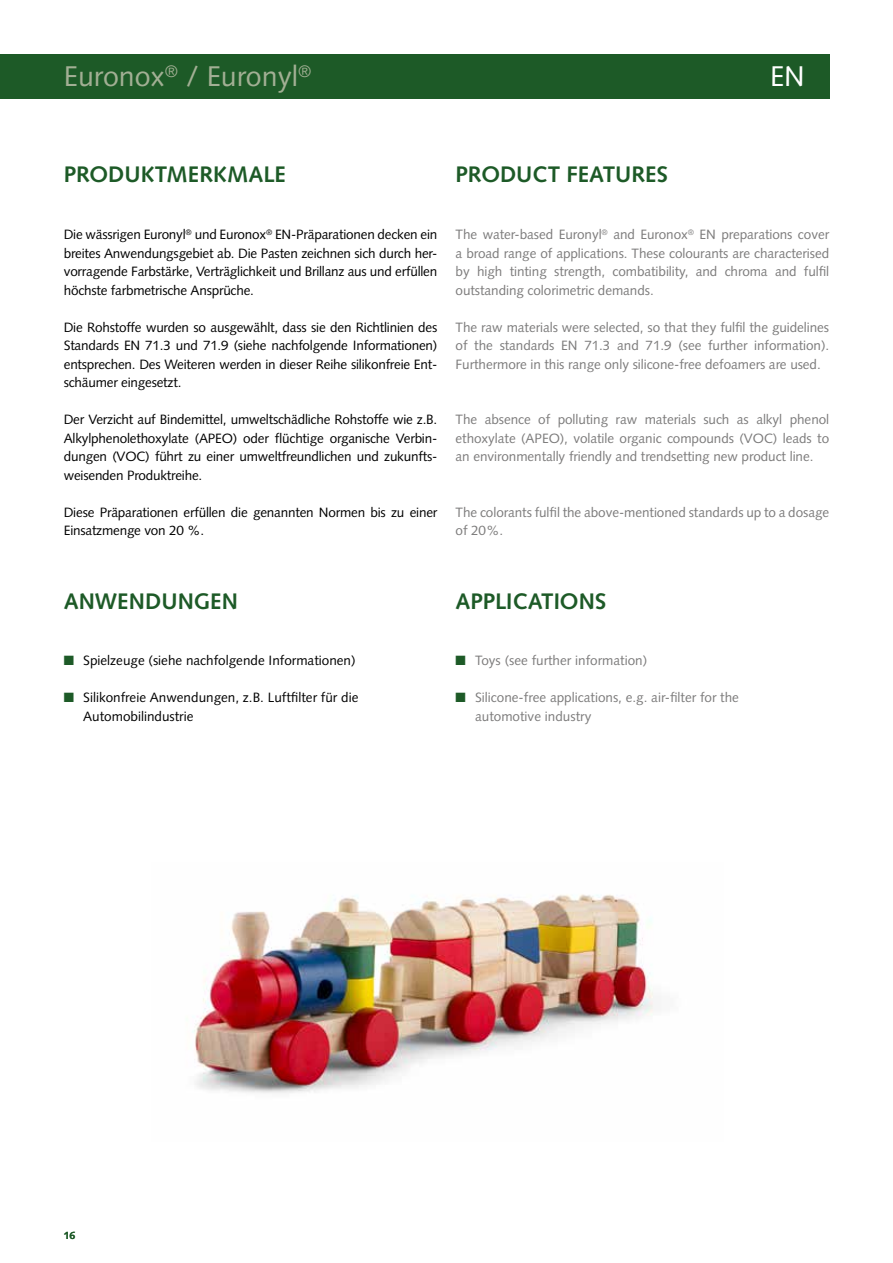
<style>
.page{position:relative;width:893px;height:1263px;background:#fff}
.page>*{position:absolute;margin:0;border:0;box-sizing:border-box;transform-origin:0 0}
.t1{font:28.5px "Syntax LT";color:#a2af94}
.t2{font:28.5px "Syntax LT";color:#fff}
.t3{font:700 22.5px "Syntax LT";color:#1d5a27}
.t4{font:13.5px/18.5px "Syntax LT";letter-spacing:-.015em;color:#000;text-align:justify}
.t5{font:13.5px/18.5px "Syntax LT";letter-spacing:-.005em;color:#7c7b7b;text-align:justify}
.t6{font:700 10.5px "Syntax LT";color:#1d5a27}
.s1{color:#1d5a27}
</style>
<div class="page">
<div style="left:0;top:54px;width:829px;height:45px;background:#1d5a27"></div>
<img style="left:192px;top:894px;width:462px;height:199px">
<h1 class="t1" style="left:64px;top:59px;width:249px">Euronox<sup>®</sup> / Euronyl<sup>®</sup></h1>
<h1 class="t2" style="left:770px;top:59px;width:36px">EN</h1>
<h2 class="t3" style="left:64px;top:161px;width:223px">PRODUKTMERKMALE</h2>
<h2 class="t3" style="left:456px;top:161px;width:214px">PRODUCT FEATURES</h2>
<p class="t4" style="left:64px;top:225px;width:375px">Die wässrigen Euronyl<sup>®</sup> und Euronox<sup>®</sup> EN-Präparationen decken ein breites Anwendungsgebiet ab. Die Pasten zeichnen sich durch her&shy;vorragende Farbstärke, Verträglichkeit und Brillanz aus und erfüllen höchste farbmetrische Ansprüche.</p>
<p class="t4" style="left:64px;top:318px;width:375px">Die Rohstoffe wurden so ausgewählt, dass sie den Richtlinien des Standards EN 71.3 und 71.9 (siehe nachfolgende Informationen) entsprechen. Des Weiteren werden in dieser Reihe silikonfreie Ent&shy;schäumer eingesetzt.</p>
<p class="t4" style="left:64px;top:410px;width:375px">Der Verzicht auf Bindemittel, umweltschädliche Rohstoffe wie z.B.<br>Alkylphenolethoxylate (APEO) oder flüchtige organische Verbin&shy;dungen (VOC) führt zu einer umweltfreundlichen und zukunfts&shy;weisenden Produktreihe.</p>
<p class="t4" style="left:64px;top:503px;width:375px">Diese Präparationen erfüllen die genannten Normen bis zu einer<br>Einsatzmenge von 20 %.</p>
<p class="t5" style="left:456px;top:225px;width:375px">The water-based Euronyl<sup>®</sup> and Euronox<sup>®</sup> EN preparations cover a broad range of applications. These colourants are characterised by high tinting strength, combatibility, and chroma and fulfil outstanding colorimetric demands.</p>
<p class="t5" style="left:456px;top:318px;width:375px">The raw materials were selected, so that they fulfil the guidelines of the standards EN 71.3 and 71.9 (see further information).<br>Furthermore in this range only silicone-free defoamers are used.</p>
<p class="t5" style="left:456px;top:410px;width:375px">The absence of polluting raw materials such as alkyl phenol ethoxylate (APEO), volatile organic compounds (VOC) leads to an environmentally friendly and trendsetting new product line.</p>
<p class="t5" style="left:456px;top:503px;width:375px">The colorants fulfil the above-mentioned standards up to a dosage of 20%.</p>
<h2 class="t3" style="left:64px;top:589px;width:176px">ANWENDUNGEN</h2>
<p class="t4" style="left:64px;top:651px;width:293px"><span class="s1">■</span> Spielzeuge (siehe nachfolgende Informationen)</p>
<p class="t4" style="left:83px;top:688px;width:277px;text-indent:-19px"><span class="s1">■</span> Silikonfreie Anwendungen, z.B. Luftfilter für die<br>Automobilindustrie</p>
<h2 class="t3" style="left:456px;top:589px;width:152px">APPLICATIONS</h2>
<p class="t5" style="left:456px;top:651px;width:193px"><span class="s1">■</span> Toys (see further information)</p>
<p class="t5" style="left:475px;top:688px;width:265px;text-indent:-19px"><span class="s1">■</span> Silicone-free applications, e.g. air-filter for the automotive industry</p>
<p class="t6" style="left:64px;top:1229px;width:13px">16</p>
</div>
